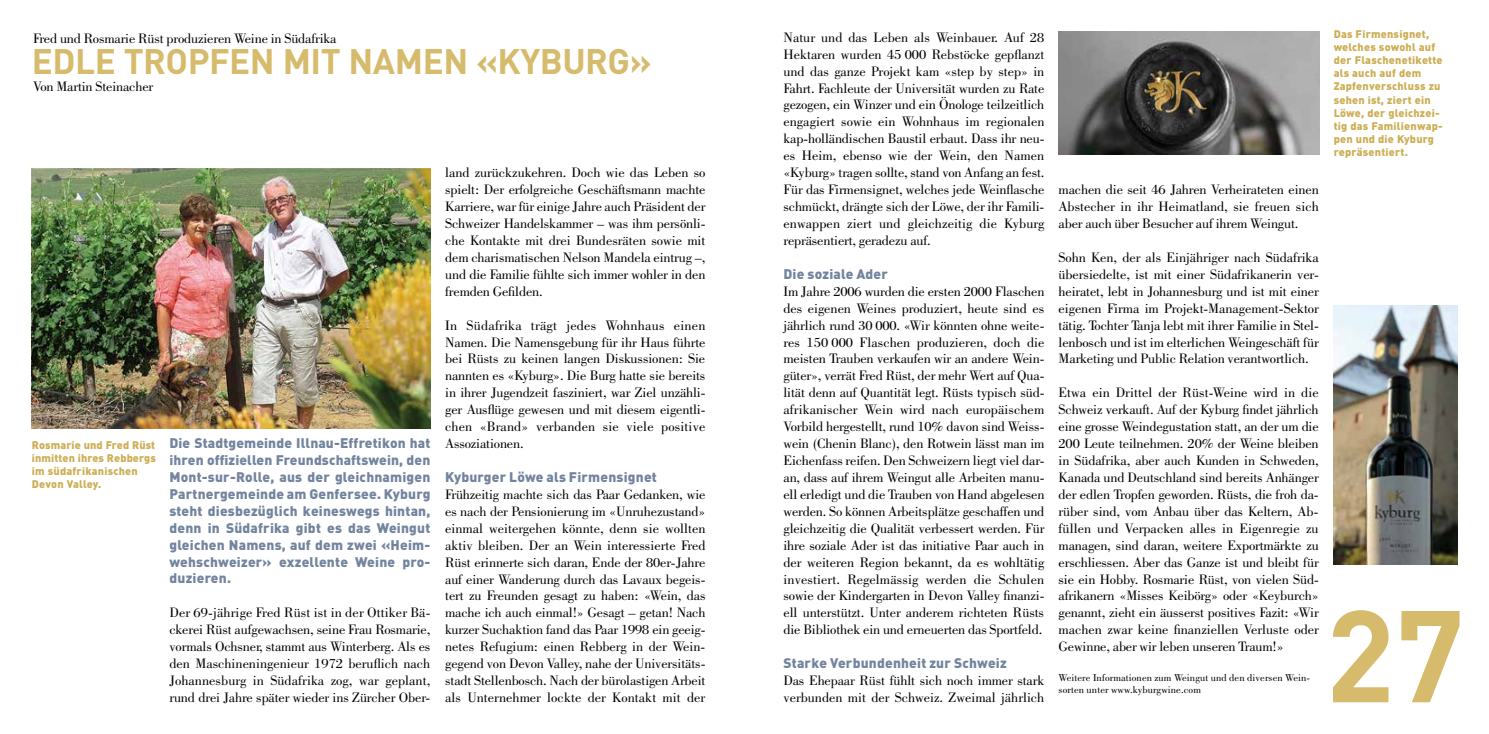
<style>
.page{position:relative;width:1489px;height:734px;background:#fff}
.page>*{position:absolute;margin:0;border:0;box-sizing:border-box;transform-origin:0 0}
.t1{font:700 128.12px "DIN";color:#d7bb6c}
.t2{font:700 35px "DIN";letter-spacing:-.015em;color:#d7bb6c}
.t3{font:14.38px/16.9px "Bodoni BT";letter-spacing:-.01em;color:#000;text-align:justify}
.t4{font:900 13.75px/16.9px "DIN";letter-spacing:.015em;color:#73849f;text-align:justify}
.t5{font:900 10.88px/13.1px "DIN";letter-spacing:.02em;color:#ccae54}
.t6{font:10.62px/12.5px "Bodoni BT";letter-spacing:.01em;color:#000}
</style>
<div class="page">
<img style="left:32px;top:169px;width:398px;height:259px">
<img style="left:1058px;top:32px;width:261px;height:122px">
<img style="left:1333px;top:305px;width:123px;height:260px">
<p class="t3" style="left:33px;top:29px;width:305px">Fred und Rosmarie Rüst produzieren Weine in Südafrika</p>
<p class="t3" style="left:33px;top:77px;width:122px">Von Martin Steinacher</p>
<h2 class="t2" style="left:32px;top:38px;width:621px">EDLE TROPFEN MIT NAMEN «KYBURG»</h2>
<p class="t5" style="left:32px;top:437px;width:125px">Rosmarie und Fred Rüst inmitten ihres Rebbergs im südafrikanischen<br>Devon Valley.</p>
<p class="t4" style="left:169px;top:434px;width:262px">Die Stadtgemeinde Illnau-Effretikon hat ihren offiziellen Freundschaftswein, den Mont-sur-Rolle, aus der gleichnamigen Partnergemeinde am Genfersee. Kyburg steht diesbezüglich keineswegs hintan, denn in Südafrika gibt es das Weingut gleichen Namens, auf dem zwei «Heim&shy;wehschweizer» exzellente Weine pro&shy;duzieren.</p>
<p class="t3" style="left:169px;top:604px;width:262px">Der 69-jährige Fred Rüst ist in der Ottiker Bä&shy;ckerei Rüst aufgewachsen, seine Frau Rosmarie, vormals Ochsner, stammt aus Winterberg. Als es den Maschineningenieur 1972 beruflich nach Johannesburg in Südafrika zog, war geplant, rund drei Jahre später wieder ins Zürcher Ober-</p>
<p class="t3" style="left:445px;top:164px;width:262px">land zurückzukehren. Doch wie das Leben so spielt: Der erfolgreiche Geschäftsmann machte Karriere, war für einige Jahre auch Präsident der Schweizer Handelskammer – was ihm persönli&shy;che Kontakte mit drei Bundesräten sowie mit dem charismatischen Nelson Mandela eintrug –, und die Familie fühlte sich immer wohler in den fremden Gefilden.</p>
<p class="t3" style="left:445px;top:316px;width:262px">In Südafrika trägt jedes Wohnhaus einen Namen. Die Namensgebung für ihr Haus führte bei Rüsts zu keinen langen Diskussionen: Sie nannten es «Kyburg». Die Burg hatte sie bereits in ihrer Jugendzeit fasziniert, war Ziel unzähli&shy;ger Ausflüge gewesen und mit diesem eigentli&shy;chen «Brand» verbanden sie viele positive Assoziationen.</p>
<p class="t4" style="left:445px;top:467px;width:213px">Kyburger Löwe als Firmensignet</p>
<p class="t3" style="left:445px;top:485px;width:262px">Frühzeitig machte sich das Paar Gedanken, wie es nach der Pensionierung im «Unruhezustand» einmal weitergehen könnte, denn sie wollten aktiv bleiben. Der an Wein interessierte Fred Rüst erinnerte sich daran, Ende der 80er-Jahre auf einer Wanderung durch das Lavaux begeis&shy;tert zu Freunden gesagt zu haben: «Wein, das mache ich auch einmal!» Gesagt – getan! Nach kurzer Suchaktion fand das Paar 1998 ein geeig&shy;netes Refugium: einen Rebberg in der Wein&shy;gegend von Devon Valley, nahe der Universitäts&shy;stadt Stellenbosch. Nach der bürolastigen Arbeit als Unternehmer lockte der Kontakt mit der</p>
<p class="t3" style="left:783px;top:28px;width:262px">Natur und das Leben als Weinbauer. Auf 28<br>Hektaren wurden 45 000 Rebstöcke gepflanzt und das ganze Projekt kam «step by step» in Fahrt. Fachleute der Universität wurden zu Rate gezogen, ein Winzer und ein Önologe teilzeitlich engagiert sowie ein Wohnhaus im regionalen kap-holländischen Baustil erbaut. Dass ihr neu&shy;es Heim, ebenso wie der Wein, den Namen «Kyburg» tragen sollte, stand von Anfang an fest.<br>Für das Firmensignet, welches jede Weinflasche schmückt, drängte sich der Löwe, der ihr Famili&shy;enwappen ziert und gleichzeitig die Kyburg repräsentiert, geradezu auf.</p>
<p class="t4" style="left:783px;top:264px;width:106px">Die soziale Ader</p>
<p class="t3" style="left:783px;top:282px;width:262px">Im Jahre 2006 wurden die ersten 2000 Flaschen des eigenen Weines produziert, heute sind es jährlich rund 30 000. «Wir könnten ohne weite&shy;res 150 000 Flaschen produzieren, doch die meisten Trauben verkaufen wir an andere Wein&shy;güter», verrät Fred Rüst, der mehr Wert auf Qua&shy;lität denn auf Quantität legt. Rüsts typisch süd&shy;afrikanischer Wein wird nach europäischem Vorbild hergestellt, rund 10% davon sind Weiss&shy;wein (Chenin Blanc), den Rotwein lässt man im Eichenfass reifen. Den Schweizern liegt viel dar&shy;an, dass auf ihrem Weingut alle Arbeiten manu&shy;ell erledigt und die Trauben von Hand abgelesen werden. So können Arbeitsplätze geschaffen und gleichzeitig die Qualität verbessert werden. Für ihre soziale Ader ist das initiative Paar auch in der weiteren Region bekannt, da es wohltätig investiert. Regelmässig werden die Schulen sowie der Kindergarten in Devon Valley finanzi&shy;ell unterstützt. Unter anderem richteten Rüsts die Bibliothek ein und erneuerten das Sportfeld.</p>
<p class="t4" style="left:783px;top:654px;width:225px">Starke Verbundenheit zur Schweiz</p>
<p class="t3" style="left:783px;top:671px;width:262px">Das Ehepaar Rüst fühlt sich noch immer stark verbunden mit der Schweiz. Zweimal jährlich</p>
<p class="t3" style="left:1058px;top:181px;width:262px">machen die seit 46 Jahren Verheirateten einen Abstecher in ihr Heimatland, sie freuen sich aber auch über Besucher auf ihrem Weingut.</p>
<p class="t3" style="left:1058px;top:248px;width:262px">Sohn Ken, der als Einjähriger nach Südafrika übersiedelte, ist mit einer Südafrikanerin ver&shy;heiratet, lebt in Johannesburg und ist mit einer eigenen Firma im Projekt-Management-Sektor tätig. Tochter Tanja lebt mit ihrer Familie in Stel&shy;lenbosch und ist im elterlichen Weingeschäft für Marketing und Public Relation verantwortlich.</p>
<p class="t3" style="left:1058px;top:384px;width:262px">Etwa ein Drittel der Rüst-Weine wird in die Schweiz verkauft. Auf der Kyburg findet jährlich eine grosse Weindegustation statt, an der um die 200 Leute teilnehmen. 20% der Weine bleiben in Südafrika, aber auch Kunden in Schweden, Kanada und Deutschland sind bereits Anhänger der edlen Tropfen geworden. Rüsts, die froh da&shy;rüber sind, vom Anbau über das Keltern, Ab&shy;füllen und Verpacken alles in Eigenregie zu managen, sind daran, weitere Exportmärkte zu erschliessen. Aber das Ganze ist und bleibt für sie ein Hobby. Rosmarie Rüst, von vielen Süd&shy;afrikanern «Misses Keibörg» oder «Keyburch» genannt, zieht ein äusserst positives Fazit: «Wir machen zwar keine finanziellen Verluste oder Gewinne, aber wir leben unseren Traum!»</p>
<p class="t6" style="left:1058px;top:670px;width:253px">Weitere Informationen zum Weingut und den diversen Wein&shy;sorten unter www.kyburgwine.com</p>
<p class="t5" style="left:1333px;top:27px;width:111px">Das Firmensignet, welches sowohl auf der Flaschenetikette als auch auf dem<br>Zapfenverschluss zu sehen ist, ziert ein<br>Löwe, der gleichzei&shy;tig das Familienwap&shy;pen und die Kyburg repräsentiert.</p>
<h1 class="t1" style="left:1325px;top:572px;width:141px">27</h1>
</div>
